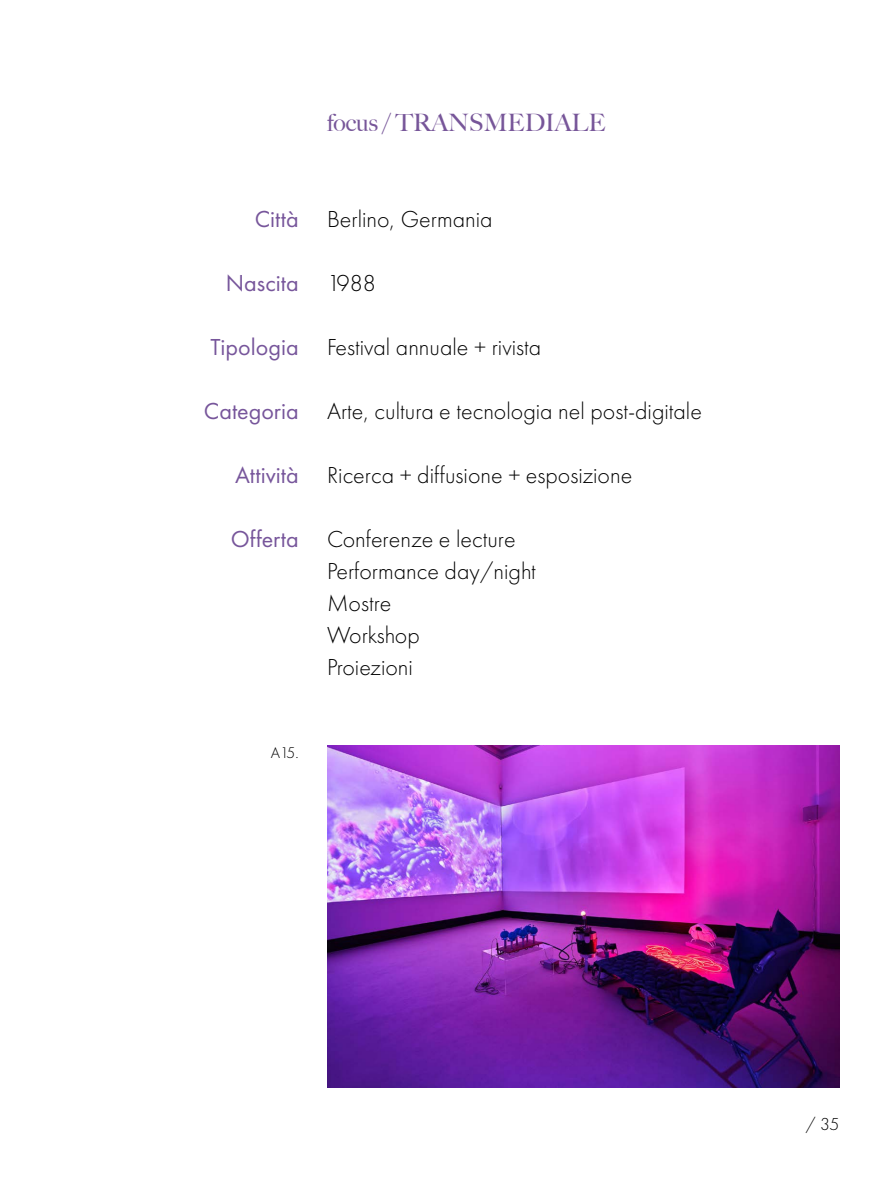
<style>
.page{position:relative;width:896px;height:1191px;background:#fff}
.page>*{position:absolute;margin:0;border:0;box-sizing:border-box;transform-origin:0 0}
.t1{font:300 24px/32px "Futura PT";color:#000}
.t2{font:24px "Futura PT";color:#77569b}
.t3{font:500 24px "Big Caslon";color:#775699}
.t4{font:300 18px "Futura PT";color:#000}
.t5{font:300 16px "Futura PT";color:#000}
</style>
<div class="page">
<img style="left:327px;top:746px;width:512px;height:341px">
<p class="t3" style="left:327px;top:103px;width:280px">focus / TRANSMEDIALE</p>
<p class="t2" style="left:255px;top:205px;width:45px">Città</p>
<p class="t1" style="left:327px;top:203px;width:167px">Berlino, Germania</p>
<p class="t2" style="left:226px;top:269px;width:74px">Nascita</p>
<p class="t1" style="left:327px;top:267px;width:51px">1988</p>
<p class="t2" style="left:210px;top:333px;width:90px">Tipologia</p>
<p class="t1" style="left:327px;top:331px;width:216px">Festival annuale + rivista</p>
<p class="t2" style="left:204px;top:397px;width:96px">Categoria</p>
<p class="t1" style="left:327px;top:395px;width:376px">Arte, cultura e tecnologia nel post-digitale</p>
<p class="t2" style="left:235px;top:461px;width:65px">Attività</p>
<p class="t1" style="left:327px;top:459px;width:307px">Ricerca + diffusione + esposizione</p>
<p class="t2" style="left:231px;top:525px;width:69px">Offerta</p>
<p class="t1" style="left:327px;top:523px;width:210px">Conferenze e lecture<br>Performance day/night<br>Mostre<br>Workshop<br>Proiezioni</p>
<p class="t5" style="left:271px;top:743px;width:29px">A15.</p>
<p class="t4" style="left:805px;top:1113px;width:35px">/ 35</p>
</div>
